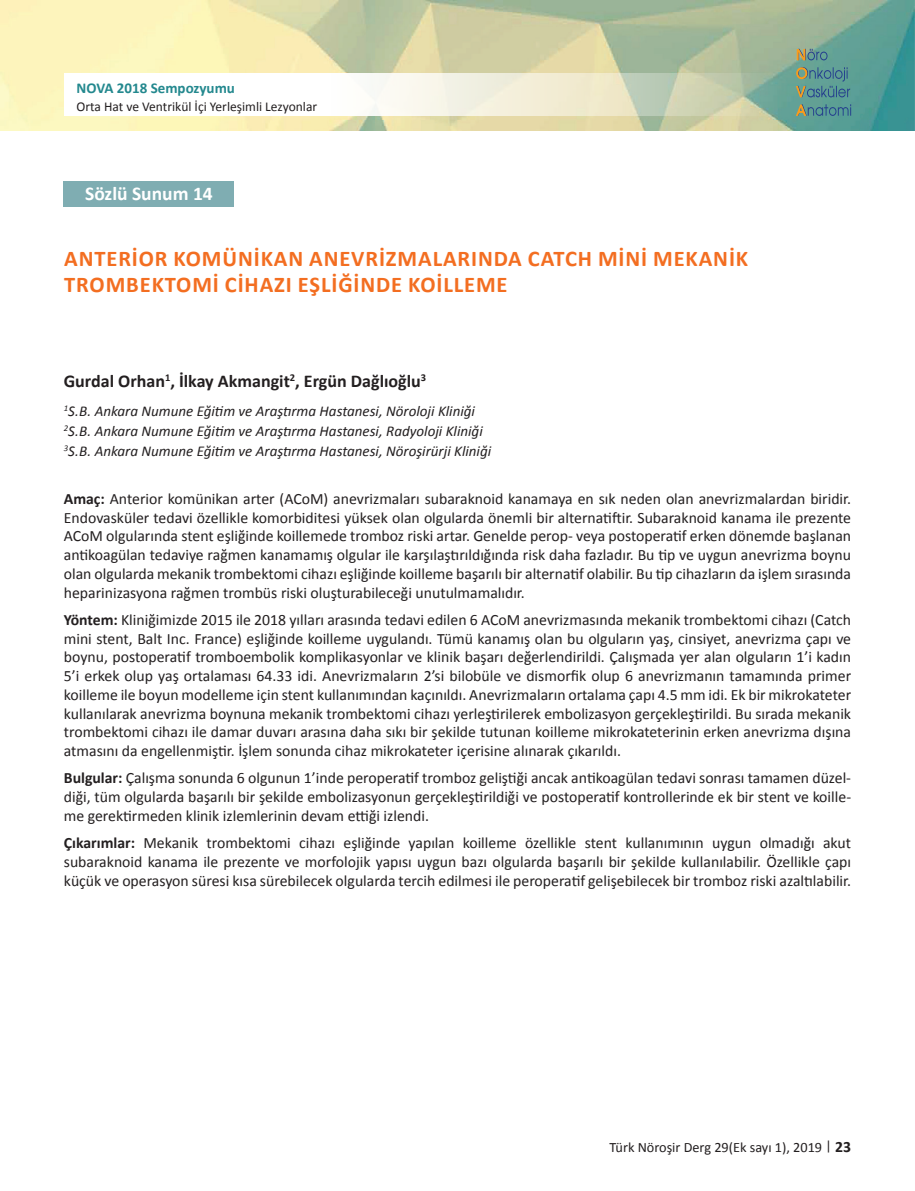
<style>
.page{position:relative;width:915px;height:1191px;background:#fff}
.page>*{position:absolute;margin:0;border:0;box-sizing:border-box;transform-origin:0 0}
.t1{font:700 22.5px/25.5px "Calibri";letter-spacing:.04em;color:#f36e21}
.t2{font:700 19.5px "Calibri";color:#fff}
.t3{font:700 18px "Calibri";color:#231f20}
.t4{font:15.75px/18.8px "Calibri";color:#231f20;text-align:justify}
.t5{font:italic 15px/20.2px "Calibri";color:#231f20}
.t6{font:700 15px "Calibri";color:#23888e}
.t7{font:14.25px "Calibri";color:#231f20}
.t8{font:13.5px "Calibri";color:#231f20}
.s1{font-weight:700}
.s2{font-size:13.5px}
.s3{font-weight:700;font-size:15.75px}
</style>
<div class="page">
<img style="left:0;top:0;width:914px;height:130px">
<svg style="left:64px;top:73px;width:716px;height:43px"></svg>
<svg style="left:795px;top:104px;width:55px;height:12px"></svg>
<svg style="left:795px;top:67px;width:54px;height:30px;background:#608f8c"></svg>
<svg style="left:796px;top:49px;width:31px;height:11px"></svg>
<div style="left:64px;top:181px;width:170px;height:26px;background:#7fadb2"></div>
<p class="t6" style="left:77px;top:79px;width:160px">NOVA 2018 Sempozyumu</p>
<p class="t8" style="left:77px;top:98px;width:242px">Orta Hat ve Ventrikül İçi Yerleşimli Lezyonlar</p>
<p class="t2" style="left:85px;top:181px;width:129px">Sözlü Sunum 14</p>
<h1 class="t1" style="left:64px;top:246px;width:685px">ANTERIOR KOMÜNIKAN ANEVRIZMALARINDA CATCH MINI MEKANIK<br>TROMBEKTOMI CIHAZI EŞLIĞINDE KOILLEME</h1>
<p class="t3" style="left:64px;top:369px;width:364px">Gurdal Orhan<sup>1</sup>, İlkay Akmangit<sup>2</sup>, Ergün Dağlıoğlu<sup>3</sup></p>
<p class="t5" style="left:64px;top:400px;width:428px"><sup>1</sup>S.B. Ankara Numune Eğitim ve Araştırma Hastanesi, Nöroloji Kliniği<br><sup>2</sup>S.B. Ankara Numune Eğitim ve Araştırma Hastanesi, Radyoloji Kliniği<br><sup>3</sup>S.B. Ankara Numune Eğitim ve Araştırma Hastanesi, Nöroşirürji Kliniği</p>
<p class="t4" style="left:64px;top:489px;width:788px"><span class="s1">Amaç:</span> Anterior komünikan arter (ACoM) anevrizmaları subaraknoid kanamaya en sık neden olan anevrizmalardan biridir.<br>Endovasküler tedavi özellikle komorbiditesi yüksek olan olgularda önemli bir alternatiftir. Subaraknoid kanama ile prezente ACoM olgularında stent eşliğinde koillemede tromboz riski artar. Genelde perop- veya postoperatif erken dönemde başlanan antikoagülan tedaviye rağmen kanamamış olgular ile karşılaştırıldığında risk daha fazladır. Bu tip ve uygun anevrizma boynu olan olgularda mekanik trombektomi cihazı eşliğinde koilleme başarılı bir alternatif olabilir. Bu tip cihazların da işlem sırasında heparinizasyona rağmen trombüs riski oluşturabileceği unutulmamalıdır.</p>
<p class="t4" style="left:64px;top:610px;width:788px"><span class="s1">Yöntem:</span> Kliniğimizde 2015 ile 2018 yılları arasında tedavi edilen 6 ACoM anevrizmasında mekanik trombektomi cihazı (Catch mini stent, Balt Inc. France) eşliğinde koilleme uygulandı. Tümü kanamış olan bu olguların yaş, cinsiyet, anevrizma çapı ve boynu, postoperatif tromboembolik komplikasyonlar ve klinik başarı değerlendirildi. Çalışmada yer alan olguların 1’i kadın 5’i erkek olup yaş ortalaması 64.33 idi. Anevrizmaların 2’si bilobüle ve dismorfik olup 6 anevrizmanın tamamında primer koilleme ile boyun modelleme için stent kullanımından kaçınıldı. Anevrizmaların ortalama çapı 4.5 mm idi. Ek bir mikrokateter kullanılarak anevrizma boynuna mekanik trombektomi cihazı yerleştirilerek embolizasyon gerçekleştirildi. Bu sırada mekanik trombektomi cihazı ile damar duvarı arasına daha sıkı bir şekilde tutunan koilleme mikrokateterinin erken anevrizma dışına atmasını da engellenmiştir. İşlem sonunda cihaz mikrokateter içerisine alınarak çıkarıldı.</p>
<p class="t4" style="left:64px;top:768px;width:788px"><span class="s1">Bulgular:</span> Çalışma sonunda 6 olgunun 1’inde peroperatif tromboz geliştiği ancak antikoagülan tedavi sonrası tamamen düzel&shy;diği, tüm olgularda başarılı bir şekilde embolizasyonun gerçekleştirildiği ve postoperatif kontrollerinde ek bir stent ve koille&shy;me gerektirmeden klinik izlemlerinin devam ettiği izlendi.</p>
<p class="t4" style="left:64px;top:833px;width:788px"><span class="s1">Çıkarımlar:</span> Mekanik trombektomi cihazı eşliğinde yapılan koilleme özellikle stent kullanımının uygun olmadığı akut subaraknoid kanama ile prezente ve morfolojik yapısı uygun bazı olgularda başarılı bir şekilde kullanılabilir. Özellikle çapı küçük ve operasyon süresi kısa sürebilecek olgularda tercih edilmesi ile peroperatif gelişebilecek bir tromboz riski azaltılabilir.</p>
<p class="t7" style="left:609px;top:1138px;width:243px">Türk Nöroşir Derg 29(Ek sayı 1), 2019 <span class="s2">|</span> <span class="s3">23</span></p>
</div>
